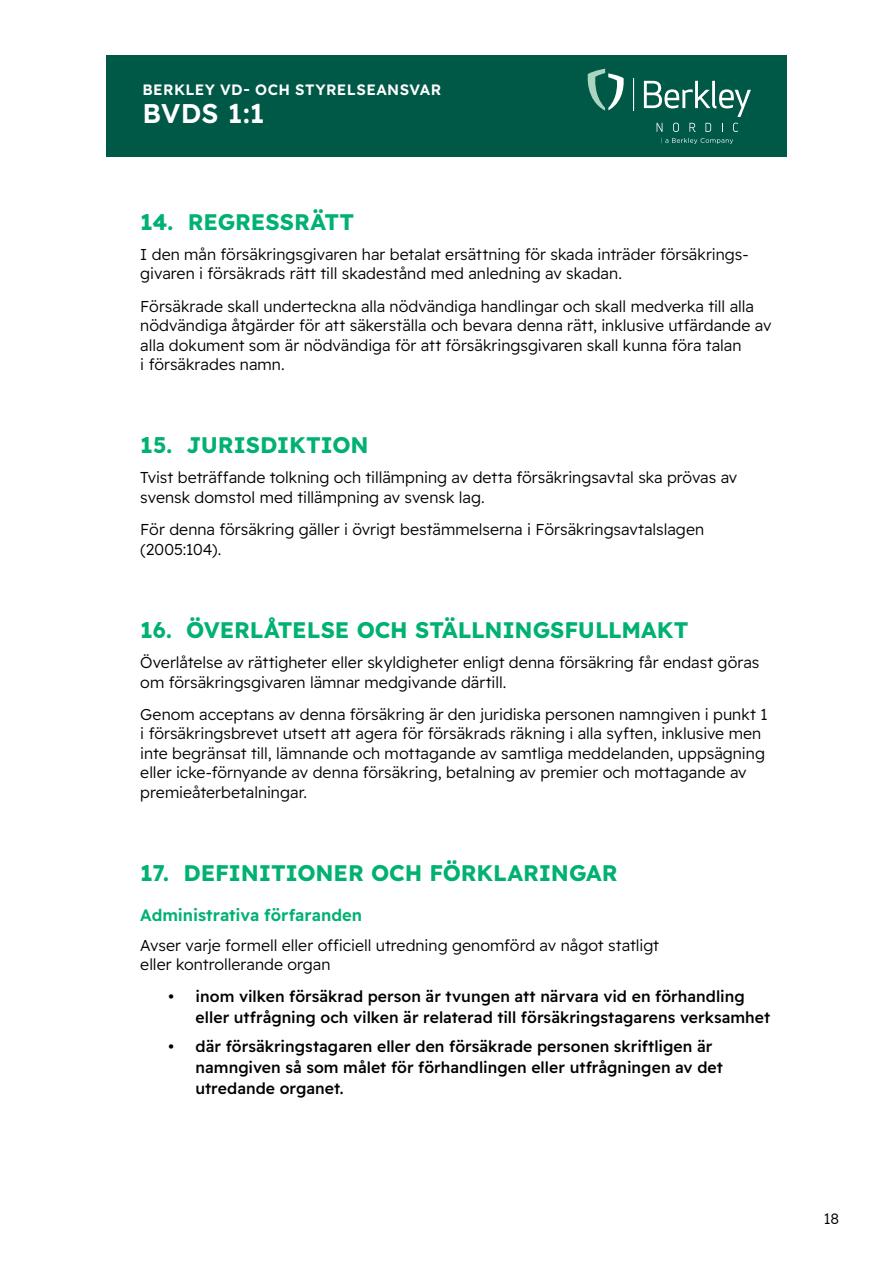
<style>
.page{position:relative;width:893px;height:1263px;background:#fff}
.page>*{position:absolute;margin:0;border:0;box-sizing:border-box;transform-origin:0 0}
.t1{font:27px "Readex Pro";color:#fff}
.t2{font:22.5px "Readex Pro";letter-spacing:-.005em;color:#00b172}
.t3{font:16.5px "Readex Pro";color:#00b172}
.t4{font:300 15.75px/19.5px "Readex Pro";color:#000}
.t5{font:15.75px/21px "Readex Pro";letter-spacing:.005em;color:#000}
.t6{font:15px "Readex Pro";letter-spacing:.025em;color:#fff}
.t7{font:300 15px "Readex Pro";color:#000}
</style>
<div class="page">
<div style="left:106px;top:55px;width:681px;height:101px;background:#005846"></div>
<svg style="left:588px;top:69px;width:36px;height:42px"></svg>
<svg style="left:644px;top:81px;width:107px;height:36px"></svg>
<hr style="left:633px;top:78px;width:1px;height:33px;background:#fff">
<svg style="left:657px;top:123px;width:5px;height:9px"></svg>
<svg style="left:673px;top:123px;width:6px;height:9px"></svg>
<svg style="left:689px;top:123px;width:7px;height:9px"></svg>
<svg style="left:705px;top:123px;width:6px;height:9px"></svg>
<svg style="left:733px;top:123px;width:5px;height:9px"></svg>
<svg style="left:665px;top:138px;width:68px;height:6px"></svg>
<p class="t6" style="left:142px;top:81px;width:300px">BERKLEY VD- OCH STYRELSEANSVAR</p>
<h1 class="t1" style="left:142px;top:98px;width:123px">BVDS 1:1</h1>
<h2 class="t2" style="left:140px;top:209px;width:215px">14. REGRESSRÄTT</h2>
<p class="t4" style="left:140px;top:245px;width:608px">I den mån försäkringsgivaren har betalat ersättning för skada inträder försäkrings&shy;givaren i försäkrads rätt till skadestånd med anledning av skadan.</p>
<p class="t4" style="left:140px;top:297px;width:633px">Försäkrade skall underteckna alla nödvändiga handlingar och skall medverka till alla nödvändiga åtgärder för att säkerställa och bevara denna rätt, inklusive utfärdande av alla dokument som är nödvändiga för att försäkringsgivaren skall kunna föra talan<br>i försäkrades namn.</p>
<h2 class="t2" style="left:140px;top:432px;width:230px">15. JURISDIKTION</h2>
<p class="t4" style="left:140px;top:469px;width:598px">Tvist beträffande tolkning och tillämpning av detta försäkringsavtal ska prövas av svensk domstol med tillämpning av svensk lag.</p>
<p class="t4" style="left:140px;top:520px;width:565px">För denna försäkring gäller i övrigt bestämmelserna i Försäkringsavtalslagen (2005:104).</p>
<h2 class="t2" style="left:140px;top:617px;width:550px">16. ÖVERLÅTELSE OCH STÄLLNINGSFULLMAKT</h2>
<p class="t4" style="left:140px;top:653px;width:620px">Överlåtelse av rättigheter eller skyldigheter enligt denna försäkring får endast göras om försäkringsgivaren lämnar medgivande därtill.</p>
<p class="t4" style="left:140px;top:705px;width:629px">Genom acceptans av denna försäkring är den juridiska personen namngiven i punkt 1 i försäkringsbrevet utsett att agera för försäkrads räkning i alla syften, inklusive men inte begränsat till, lämnande och mottagande av samtliga meddelanden, uppsägning eller icke-förnyande av denna försäkring, betalning av premier och mottagande av premieåterbetalningar.</p>
<h2 class="t2" style="left:140px;top:860px;width:479px">17. DEFINITIONER OCH FÖRKLARINGAR</h2>
<p class="t3" style="left:140px;top:905px;width:223px">Administrativa förfaranden</p>
<p class="t4" style="left:140px;top:936px;width:520px">Avser varje formell eller officiell utredning genomförd av något statligt eller kontrollerande organ</p>
<p class="t5" style="left:196px;top:986px;width:576px;text-indent:-27px">• inom vilken försäkrad person är tvungen att närvara vid en förhandling eller utfrågning och vilken är relaterad till försäkringstagarens verksamhet</p>
<p class="t5" style="left:196px;top:1036px;width:529px;text-indent:-27px">• där försäkringstagaren eller den försäkrade personen skriftligen är namngiven så som målet för förhandlingen eller utfrågningen av det utredande organet.</p>
<p class="t7" style="left:824px;top:1207px;width:17px">18</p>
</div>
